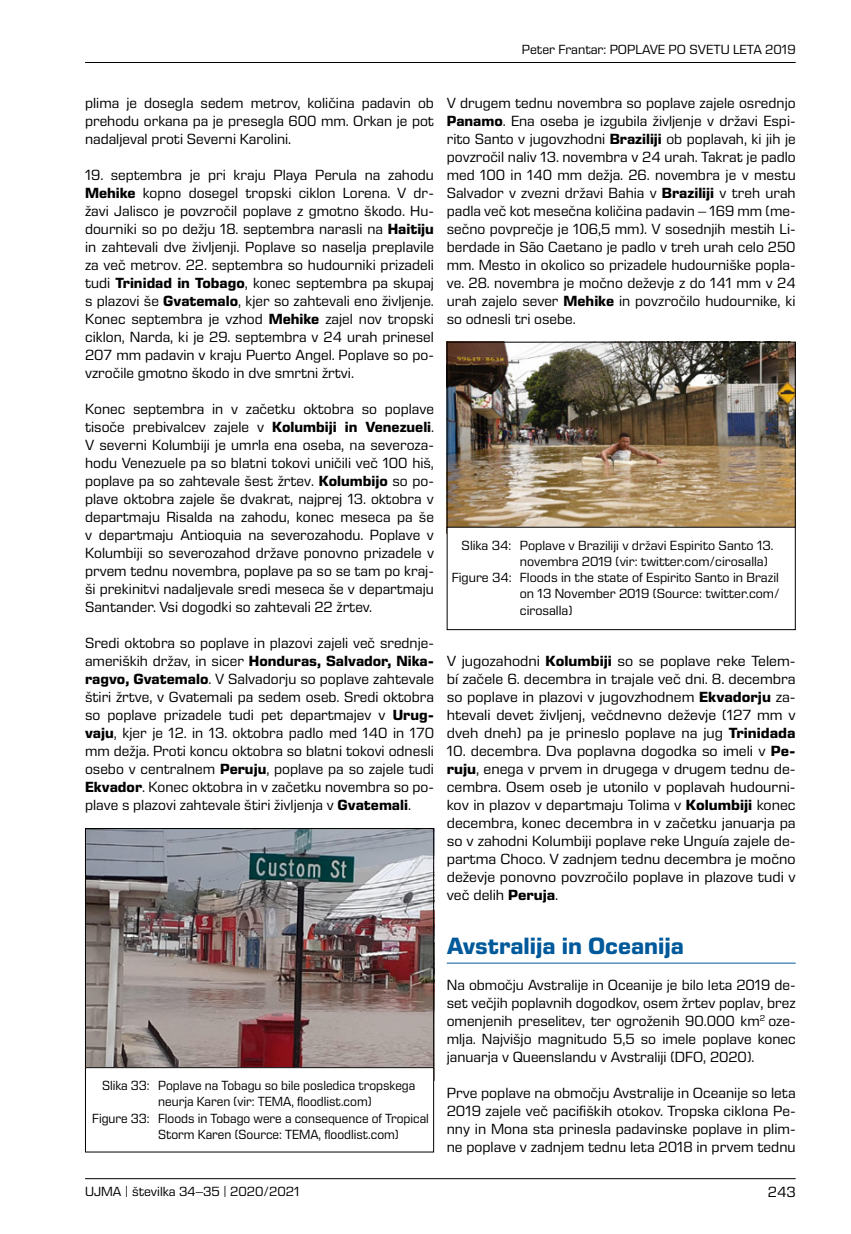
<style>
.page{position:relative;width:851px;height:1234px;background:#fff}
.page>*{position:absolute;margin:0;border:0;box-sizing:border-box;transform-origin:0 0}
._01_Naslov_Mo__W_14{font:700 24px "Eurostile Next LT Pro";color:#00599a}
._00_normal_10pt_SLO{font:15px/18px "Eurostile Next LT Pro";color:#000;text-align:justify}
._06_podpis_pod_sliko{font:13.5px/16.2px "Eurostile Next LT Pro";color:#000}
._06_podpis_pod_sliko-2{font:13.5px/16.2px "Eurostile Next LT Pro";color:#000;scale:.96 1}
.s1{font-weight:700}
</style>
<div class="page">
<hr style="left:85px;top:1177px;width:710px;height:1px;background:#000">
<hr style="left:85px;top:62px;width:710px;height:1px;background:#000">
<hr style="left:446px;top:962px;width:349px;height:1px;background:#00599a">
<img style="left:87px;top:830px;width:345px;height:236px">
<img style="left:448px;top:344px;width:345px;height:182px">
<div style="left:446px;top:342px;width:349px;height:191px;border:1px solid #000"></div>
<div style="left:85px;top:1066px;width:349px;height:86px;border:1px solid #000"></div>
<div style="left:447px;top:527px;width:348px;height:102px;background:#fff"></div>
<div style="left:446px;top:526px;width:349px;height:104px;border:1px solid #000"></div>
<p class="_06_podpis_pod_sliko" style="left:521px;top:41px;width:275px">Peter Frantar: POPLAVE PO SVETU LETA 2019</p>
<p class="_00_normal_10pt_SLO" style="left:85px;top:94px;width:350px">plima je dosegla sedem metrov, količina padavin ob prehodu orkana pa je presegla 600 mm. Orkan je pot nadaljeval proti Severni Karolini.</p>
<p class="_00_normal_10pt_SLO" style="left:85px;top:166px;width:350px">19. septembra je pri kraju Playa Perula na zahodu <span class="s1">Mehike</span> kopno dosegel tropski ciklon Lorena. V dr&shy;žavi Jalisco je povzročil poplave z gmotno škodo. Hu&shy;dourniki so po dežju 18. septembra narasli na <span class="s1">Haitiju </span>in zahtevali dve življenji. Poplave so naselja preplavile za več metrov. 22. septembra so hudourniki prizadeli tudi <span class="s1">Trinidad in Tobago</span>, konec septembra pa skupaj s plazovi še <span class="s1">Gvatemalo</span>, kjer so zahtevali eno življenje.<br>Konec septembra je vzhod <span class="s1">Mehike</span> zajel nov tropski ciklon, Narda, ki je 29. septembra v 24 urah prinesel 207 mm padavin v kraju Puerto Angel. Poplave so po&shy;vzročile gmotno škodo in dve smrtni žrtvi.</p>
<p class="_00_normal_10pt_SLO" style="left:85px;top:400px;width:350px">Konec septembra in v začetku oktobra so poplave tisoče prebivalcev zajele v <span class="s1">Kolumbiji in Venezueli</span>.<br>V severni Kolumbiji je umrla ena oseba, na severoza&shy;hodu Venezuele pa so blatni tokovi uničili več 100 hiš, poplave pa so zahtevale šest žrtev. <span class="s1">Kolumbijo</span> so po&shy;plave oktobra zajele še dvakrat, najprej 13. oktobra v departmaju Risalda na zahodu, konec meseca pa še v departmaju Antioquia na severozahodu. Poplave v Kolumbiji so severozahod države ponovno prizadele v prvem tednu novembra, poplave pa so se tam po kraj&shy;ši prekinitvi nadaljevale sredi meseca še v departmaju Santander. Vsi dogodki so zahtevali 22 žrtev.</p>
<p class="_00_normal_10pt_SLO" style="left:85px;top:634px;width:350px">Sredi oktobra so poplave in plazovi zajeli več srednje&shy;ameriških držav, in sicer <span class="s1">Honduras, Salvador, Nika&shy;ragvo, Gvatemalo</span>. V Salvadorju so poplave zahtevale štiri žrtve, v Gvatemali pa sedem oseb. Sredi oktobra so poplave prizadele tudi pet departmajev v <span class="s1">Urug&shy;vaju</span>, kjer je 12. in 13. oktobra padlo med 140 in 170 mm dežja. Proti koncu oktobra so blatni tokovi odnesli osebo v centralnem <span class="s1">Peruju</span>, poplave pa so zajele tudi <span class="s1">Ekvador</span>. Konec oktobra in v začetku novembra so po&shy;plave s plazovi zahtevale štiri življenja v <span class="s1">Gvatemali</span>.</p>
<p class="_06_podpis_pod_sliko-2" style="left:158px;top:1077px;width:269px;text-indent:-56px">Slika 33: Poplave na Tobagu so bile posledica tropskega neurja Karen (vir: TEMA, floodlist.com)</p>
<p class="_06_podpis_pod_sliko-2" style="left:158px;top:1109px;width:283px;text-indent:-66px">Figure 33: Floods in Tobago were a consequence of Tropical<br>Storm Karen (Source: TEMA, floodlist.com)</p>
<p class="_00_normal_10pt_SLO" style="left:446px;top:94px;width:350px">V drugem tednu novembra so poplave zajele osrednjo <span class="s1">Panamo</span>. Ena oseba je izgubila življenje v državi Espi&shy;rito Santo v jugovzhodni <span class="s1">Braziliji</span> ob poplavah, ki jih je povzročil naliv 13. novembra v 24 urah. Takrat je padlo med 100 in 140 mm dežja. 26. novembra je v mestu Salvador v zvezni državi Bahia v <span class="s1">Braziliji</span> v treh urah padla več kot mesečna količina padavin – 169 mm (me&shy;sečno povprečje je 106,5 mm). V sosednjih mestih Li&shy;berdade in São Caetano je padlo v treh urah celo 250 mm. Mesto in okolico so prizadele hudourniške popla&shy;ve. 28. novembra je močno deževje z do 141 mm v 24 urah zajelo sever <span class="s1">Mehike</span> in povzročilo hudournike, ki so odnesli tri osebe.</p>
<p class="_06_podpis_pod_sliko" style="left:519px;top:537px;width:255px;text-indent:-58px">Slika 34: Poplave v Braziliji v državi Espirito Santo 13. novembra 2019 (vir: twitter.com/cirosalla)</p>
<p class="_06_podpis_pod_sliko" style="left:519px;top:569px;width:261px;text-align:justify;text-indent:-68px">Figure 34: Floods in the state of Espirito Santo in Brazil on 13 November 2019 (Source: twitter.com/ cirosalla)</p>
<p class="_00_normal_10pt_SLO" style="left:446px;top:652px;width:350px">V jugozahodni <span class="s1">Kolumbiji</span> so se poplave reke Telem&shy;bí začele 6. decembra in trajale več dni. 8. decembra so poplave in plazovi v jugovzhodnem <span class="s1">Ekvadorju</span> za&shy;htevali devet življenj, večdnevno deževje (127 mm v dveh dneh) pa je prineslo poplave na jug <span class="s1">Trinidada</span></p>
<p class="_00_normal_10pt_SLO" style="left:446px;top:742px;width:350px">10. decembra. Dva poplavna dogodka so imeli v <span class="s1">Pe&shy;ruju</span>, enega v prvem in drugega v drugem tednu de&shy;cembra. Osem oseb je utonilo v poplavah hudourni&shy;kov in plazov v departmaju Tolima v <span class="s1">Kolumbiji</span> konec decembra, konec decembra in v začetku januarja pa so v zahodni Kolumbiji poplave reke Unguía zajele de&shy;partma Choco. V zadnjem tednu decembra je močno deževje ponovno povzročilo poplave in plazove tudi v več delih <span class="s1">Peruja</span>.</p>
<p class="_01_Naslov_Mo__W_14" style="left:446px;top:932px;width:239px">Avstralija in Oceanija</p>
<p class="_00_normal_10pt_SLO" style="left:446px;top:976px;width:350px">Na območju Avstralije in Oceanije je bilo leta 2019 de&shy;set večjih poplavnih dogodkov, osem žrtev poplav, brez omenjenih preselitev, ter ogroženih 90.000 km<sup>2</sup> oze&shy;mlja. Najvišjo magnitudo 5,5 so imele poplave konec januarja v Queenslandu v Avstraliji (DFO, 2020).</p>
<p class="_00_normal_10pt_SLO" style="left:446px;top:1084px;width:350px">Prve poplave na območju Avstralije in Oceanije so leta 2019 zajele več pacifiških otokov. Tropska ciklona Pe&shy;nny in Mona sta prinesla padavinske poplave in plim&shy;ne poplave v zadnjem tednu leta 2018 in prvem tednu</p>
<p class="_06_podpis_pod_sliko" style="left:85px;top:1182px;width:216px">UJMA | številka 34–35 | 2020/2021</p>
<p class="_00_normal_10pt_SLO" style="left:767px;top:1182px;width:29px">243</p>
</div>
